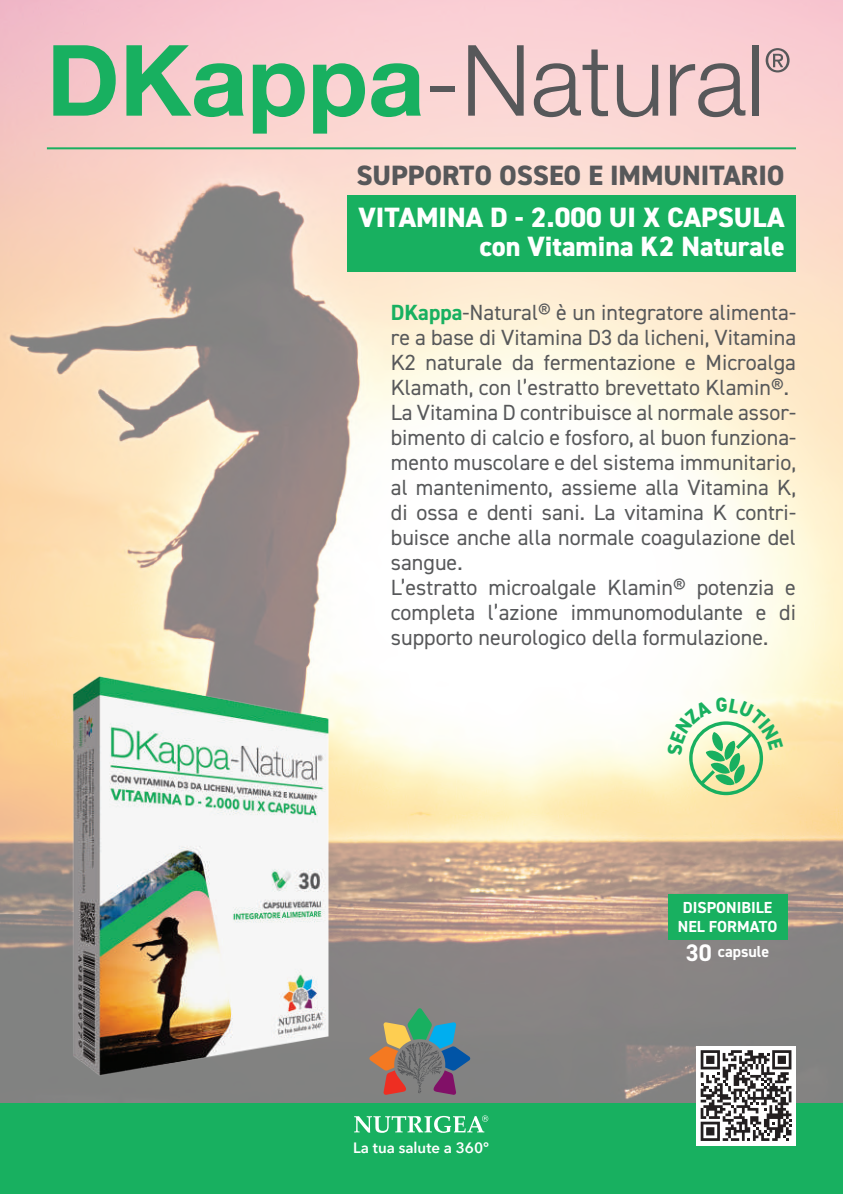
<style>
.page{position:relative;width:843px;height:1194px;background:#fff}
.page>*{position:absolute;margin:0;border:0;box-sizing:border-box;transform-origin:0 0}
.t1{font:800 28px/29px "DIN2014";color:#fff;text-align:right}
.t2{font:800 28px "DIN2014";color:#57585a}
.t3{font:22px/25px "DIN2014";color:#57585a}
.t4{font:700 16px/19.2px "DIN2014";color:#fff;text-align:center}
.t5{font:600 15px "Avenir Next";color:#fff}
.s1{font-weight:700;color:#18b060}
.s2{font-size:24px}
</style>
<div class="page">
<img style="left:0;top:0;width:842px;height:1103px">
<div style="left:347px;top:195px;width:448px;height:77px;background:#18b060"></div>
<div style="left:0;top:1103px;width:842px;height:91px;background:#18b060"></div>
<svg style="left:369px;top:1008px;width:101px;height:87px;background:#7d7e79"></svg>
<svg style="left:354px;top:1115px;width:134px;height:17px"></svg>
<hr style="left:47px;top:147px;width:748px;height:2px;background:#18b060">
<div style="left:667px;top:894px;width:120px;height:45px;background:#18b060"></div>
<svg style="left:53px;top:45px;width:63px;height:71px;background:#6eb789"></svg>
<svg style="left:126px;top:45px;width:118px;height:72px;background:#89bd97"></svg>
<svg style="left:253px;top:63px;width:51px;height:71px;background:#7bbf91"></svg>
<svg style="left:313px;top:63px;width:52px;height:71px;background:#7dc092"></svg>
<svg style="left:371px;top:63px;width:50px;height:54px;background:#69bd89"></svg>
<div style="left:430px;top:86px;width:25px;height:5px;background:#57585a"></div>
<svg style="left:468px;top:45px;width:55px;height:71px;background:#c0a8a9"></svg>
<svg style="left:533px;top:49px;width:74px;height:68px;background:#c9afb0"></svg>
<svg style="left:616px;top:65px;width:42px;height:52px;background:#c1a9aa"></svg>
<svg style="left:669px;top:63px;width:76px;height:54px;background:#c2a9aa"></svg>
<div style="left:752px;top:45px;width:6px;height:71px;background:#57585a"></div>
<svg style="left:765px;top:48px;width:24px;height:24px"></svg>
<div style="left:695px;top:1045px;width:100px;height:100px;background:#fff"></div>
<svg style="left:700px;top:1050px;width:91px;height:91px"></svg>
<img style="left:63px;top:669px;width:278px;height:417px">
<svg style="left:667px;top:697px;width:115px;height:98px;background:#d9e8bb"></svg>
<p class="t2" style="left:356px;top:157px;width:429px">SUPPORTO OSSEO E IMMUNITARIO</p>
<p class="t1" style="left:358px;top:203px;width:427px">VITAMINA D - 2.000 UI X CAPSULA con Vitamina K2 Naturale</p>
<p class="t3" style="left:390px;top:299px;width:406px"><span class="s1">DKappa</span>-Natural® è un integratore alimenta&shy;re a base di Vitamina D3 da licheni, Vitamina K2 naturale da fermentazione e Microalga Klamath, con l’estratto brevettato Klamin®.<br>La Vitamina D contribuisce al normale assor&shy;bimento di calcio e fosforo, al buon funziona&shy;mento muscolare e del sistema immunitario, al mantenimento, assieme alla Vitamina K, di ossa e denti sani. La vitamina K contri&shy;buisce anche alla normale coagulazione del sangue.<br>L’estratto microalgale Klamin® potenzia e completa l’azione immunomodulante e di supporto neurologico della formulazione.</p>
<p class="t5" style="left:353px;top:1134px;width:137px">La tua salute a 360°</p>
<p class="t4" style="left:677px;top:897px;width:101px">DISPONIBILE<br>NEL FORMATO</p>
<p class="t4" style="left:685px;top:941px;width:85px"><span class="s2">30</span> capsule</p>
</div>
